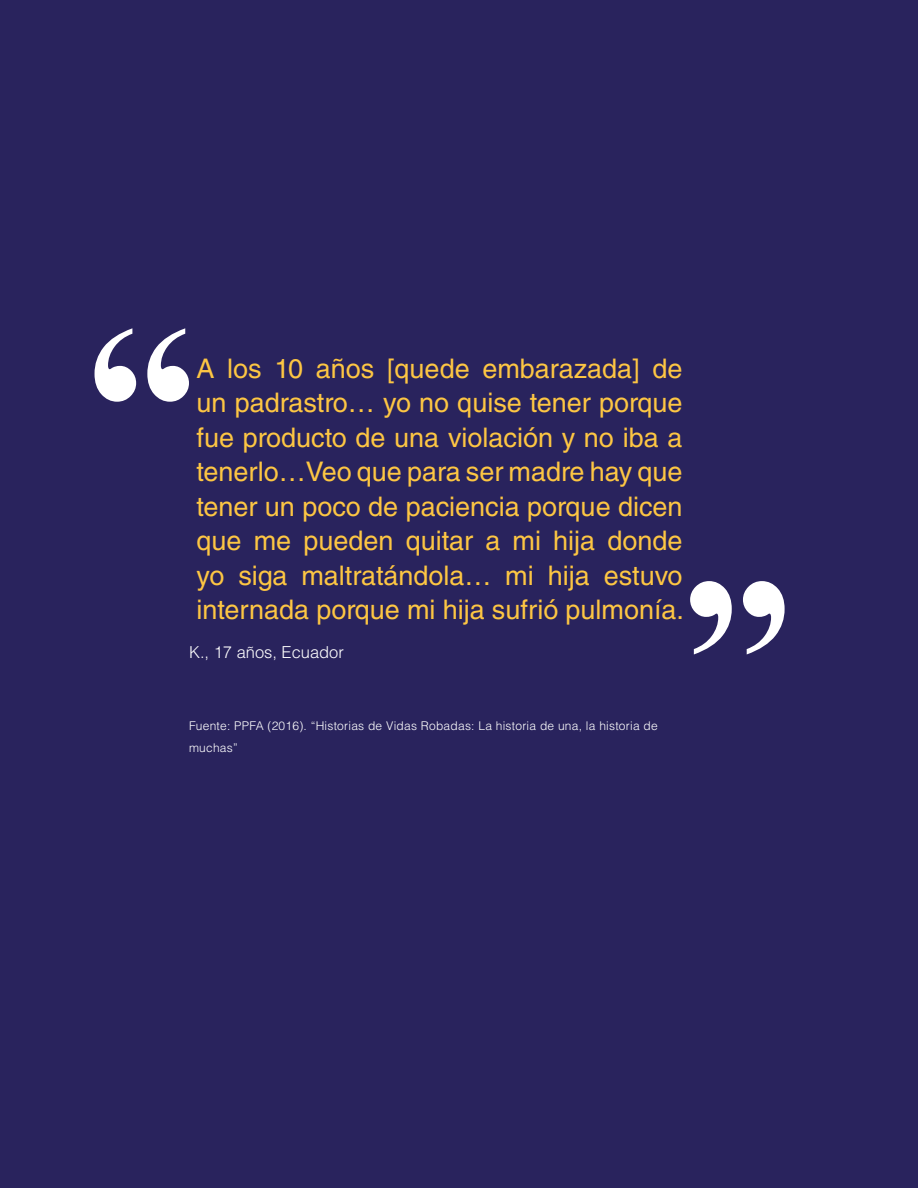
<style>
.page{position:relative;width:918px;height:1188px;background:#29235d}
.page>*{position:absolute;margin:0;border:0;box-sizing:border-box;transform-origin:0 0}
.t1{font:27px/34.5px "Helvetica LT Std";color:#fdc643;text-align:justify}
.t2{font:300 16.5px "Helvetica LT Std";color:#fff}
.t3{font:300 12px/22.5px "Helvetica LT Std";letter-spacing:.02em;color:#fff}
</style>
<div class="page">
<svg style="left:95px;top:328px;width:94px;height:74px"></svg>
<svg style="left:690px;top:581px;width:95px;height:73px"></svg>
<p class="t1" style="left:197px;top:351px;width:489px">A los 10 años [quede embarazada] de un padrastro… yo no quise tener porque fue producto de una violación y no iba a tenerlo…Veo que para ser madre hay que tener un poco de paciencia porque dicen que me pueden quitar a mi hija donde yo siga maltratándola… mi hija estuvo internada porque mi hija sufrió pulmonía.</p>
<p class="t2" style="left:189px;top:642px;width:157px">K., 17 años, Ecuador</p>
<p class="t3" style="left:189px;top:714px;width:470px">Fuente: PPFA (2016). “Historias de Vidas Robadas: La historia de una, la historia de muchas”</p>
</div>
